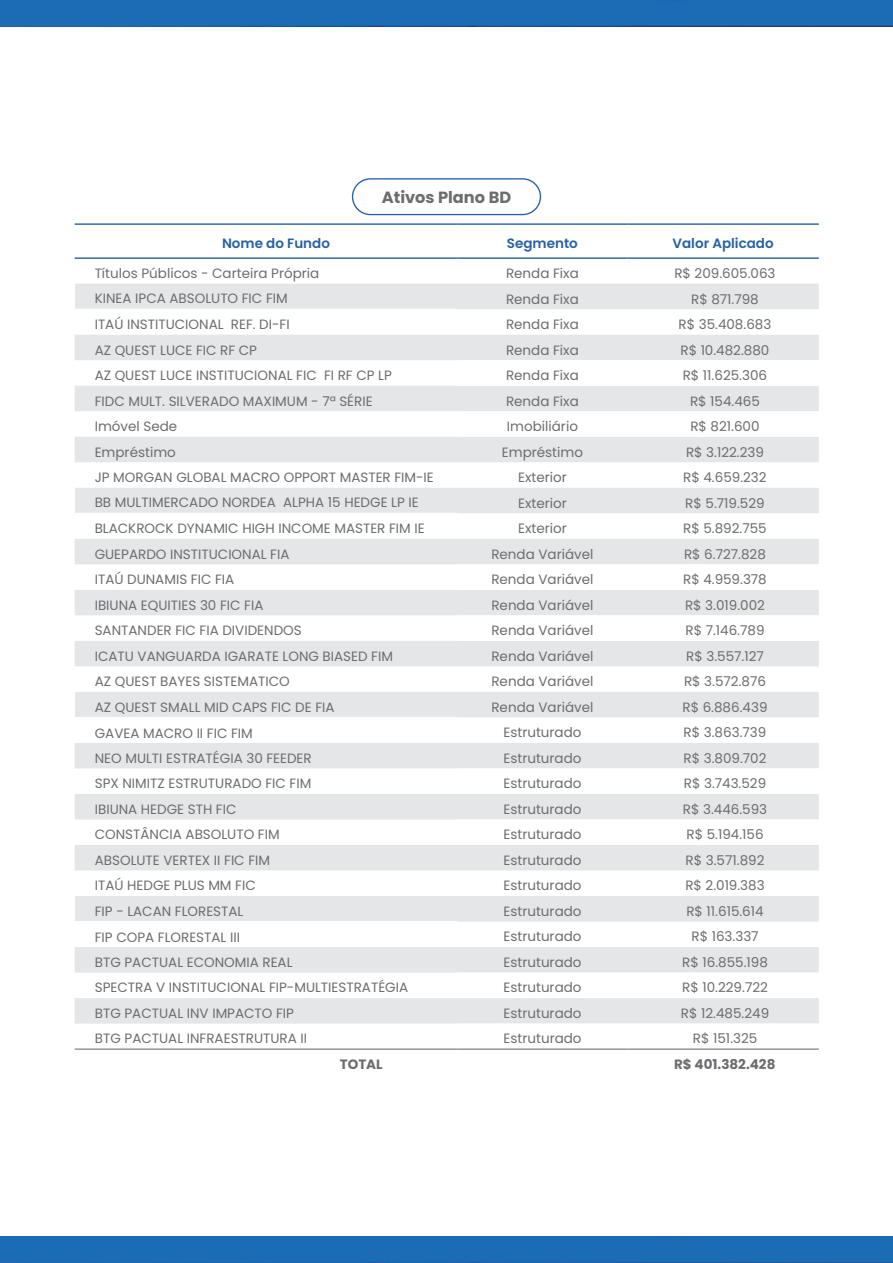
<style>
.page{position:relative;width:893px;height:1263px;background:#fff}
.page>*{position:absolute;margin:0;border:0;box-sizing:border-box;transform-origin:0 0}
.t1{font:700 16.2px "Poppins";color:#6c6d70}
.t2{font:13.5px "Poppins";color:#6c6d70}
.t3{font:600 13.5px "Poppins";color:#2861a6}
.t4{font:700 13.5px "Poppins";color:#6c6d70}
</style>
<div class="page">
<div style="left:352px;top:178px;width:189px;height:37px;border:1px solid #2861a6;border-radius:18px"></div>
<svg style="left:75px;top:284px;width:744px;height:739px;fill:#e5e6e8"></svg>
<svg style="left:457px;top:360px;width:362px;height:664px"></svg>
<hr style="left:75px;top:223px;width:382px;height:2px;background:#2861a6">
<hr style="left:457px;top:223px;width:170px;height:2px;background:#2861a6">
<hr style="left:627px;top:223px;width:192px;height:2px;background:#2861a6">
<hr style="left:75px;top:257px;width:382px;height:2px;background:#2861a6">
<hr style="left:457px;top:257px;width:170px;height:2px;background:#2861a6">
<hr style="left:627px;top:257px;width:192px;height:2px;background:#2861a6">
<hr style="left:74px;top:309px;width:383px;height:1px;background:#fff">
<hr style="left:74px;top:513px;width:383px;height:1px;background:#fff">
<hr style="left:74px;top:717px;width:383px;height:1px;background:#fff">
<hr style="left:74px;top:921px;width:383px;height:1px;background:#fff">
<hr style="left:75px;top:1048px;width:382px;height:2px;background:#6c6d70">
<hr style="left:457px;top:1048px;width:170px;height:2px;background:#6c6d70">
<hr style="left:627px;top:1048px;width:192px;height:2px;background:#6c6d70">
<div style="left:0;top:0;width:893px;height:26px;background:#1b6bb5"></div>
<div style="left:0;top:1237px;width:893px;height:26px;background:#1b6bb5"></div>
<p class="t1" style="left:382px;top:188px;width:131px">Ativos Plano BD</p>
<p class="t3" style="left:222px;top:236px;width:109px">Nome do Fundo</p>
<p class="t3" style="left:507px;top:236px;width:72px">Segmento</p>
<p class="t3" style="left:673px;top:236px;width:103px">Valor Aplicado</p>
<p class="t2" style="left:95px;top:266px;width:226px">Títulos Públicos - Carteira Própria</p>
<p class="t2" style="left:506px;top:266px;width:74px">Renda Fixa</p>
<p class="t2" style="left:674px;top:266px;width:103px">R$ 209.605.063</p>
<p class="t2" style="left:95px;top:291px;width:195px">KINEA IPCA ABSOLUTO FIC FIM</p>
<p class="t2" style="left:506px;top:291px;width:74px">Renda Fixa</p>
<p class="t2" style="left:691px;top:291px;width:69px">R$ 871.798</p>
<p class="t2" style="left:95px;top:317px;width:197px">ITAÚ INSTITUCIONAL REF. DI-FI</p>
<p class="t2" style="left:506px;top:316px;width:74px">Renda Fixa</p>
<p class="t2" style="left:678px;top:316px;width:94px">R$ 35.408.683</p>
<p class="t2" style="left:95px;top:342px;width:164px">AZ QUEST LUCE FIC RF CP</p>
<p class="t2" style="left:506px;top:342px;width:74px">Renda Fixa</p>
<p class="t2" style="left:680px;top:342px;width:90px">R$ 10.482.880</p>
<p class="t2" style="left:95px;top:367px;width:299px">AZ QUEST LUCE INSTITUCIONAL FIC FI RF CP LP</p>
<p class="t2" style="left:506px;top:367px;width:74px">Renda Fixa</p>
<p class="t2" style="left:683px;top:367px;width:86px">R$ 11.625.306</p>
<p class="t2" style="left:95px;top:393px;width:279px">FIDC MULT. SILVERADO MAXIMUM - 7ª SÉRIE</p>
<p class="t2" style="left:506px;top:393px;width:74px">Renda Fixa</p>
<p class="t2" style="left:690px;top:393px;width:71px">R$ 154.465</p>
<p class="t2" style="left:95px;top:418px;width:84px">Imóvel Sede</p>
<p class="t2" style="left:507px;top:418px;width:73px">Imobiliário</p>
<p class="t2" style="left:690px;top:418px;width:71px">R$ 821.600</p>
<p class="t2" style="left:95px;top:444px;width:83px">Empréstimo</p>
<p class="t2" style="left:502px;top:444px;width:83px">Empréstimo</p>
<p class="t2" style="left:686px;top:444px;width:79px">R$ 3.122.239</p>
<p class="t2" style="left:95px;top:470px;width:341px">JP MORGAN GLOBAL MACRO OPPORT MASTER FIM-IE</p>
<p class="t2" style="left:518px;top:470px;width:50px">Exterior</p>
<p class="t2" style="left:683px;top:470px;width:85px">R$ 4.659.232</p>
<p class="t2" style="left:95px;top:495px;width:325px">BB MULTIMERCADO NORDEA ALPHA 15 HEDGE LP IE</p>
<p class="t2" style="left:518px;top:495px;width:50px">Exterior</p>
<p class="t2" style="left:685px;top:495px;width:81px">R$ 5.719.529</p>
<p class="t2" style="left:95px;top:521px;width:332px">BLACKROCK DYNAMIC HIGH INCOME MASTER FIM IE</p>
<p class="t2" style="left:518px;top:521px;width:50px">Exterior</p>
<p class="t2" style="left:683px;top:521px;width:85px">R$ 5.892.755</p>
<p class="t2" style="left:95px;top:546px;width:196px">GUEPARDO INSTITUCIONAL FIA</p>
<p class="t2" style="left:491px;top:546px;width:104px">Renda Variável</p>
<p class="t2" style="left:684px;top:546px;width:83px">R$ 6.727.828</p>
<p class="t2" style="left:95px;top:572px;width:141px">ITAÚ DUNAMIS FIC FIA</p>
<p class="t2" style="left:491px;top:572px;width:104px">Renda Variável</p>
<p class="t2" style="left:683px;top:572px;width:85px">R$ 4.959.378</p>
<p class="t2" style="left:95px;top:597px;width:170px">IBIUNA EQUITIES 30 FIC FIA</p>
<p class="t2" style="left:491px;top:597px;width:104px">Renda Variável</p>
<p class="t2" style="left:685px;top:597px;width:81px">R$ 3.019.002</p>
<p class="t2" style="left:95px;top:623px;width:209px">SANTANDER FIC FIA DIVIDENDOS</p>
<p class="t2" style="left:491px;top:623px;width:104px">Renda Variável</p>
<p class="t2" style="left:685px;top:623px;width:81px">R$ 7.146.789</p>
<p class="t2" style="left:95px;top:648px;width:300px">ICATU VANGUARDA IGARATE LONG BIASED FIM</p>
<p class="t2" style="left:491px;top:648px;width:104px">Renda Variável</p>
<p class="t2" style="left:686px;top:648px;width:79px">R$ 3.557.127</p>
<p class="t2" style="left:95px;top:674px;width:197px">AZ QUEST BAYES SISTEMATICO</p>
<p class="t2" style="left:491px;top:674px;width:104px">Renda Variável</p>
<p class="t2" style="left:684px;top:674px;width:83px">R$ 3.572.876</p>
<p class="t2" style="left:95px;top:699px;width:241px">AZ QUEST SMALL MID CAPS FIC DE FIA</p>
<p class="t2" style="left:491px;top:699px;width:104px">Renda Variável</p>
<p class="t2" style="left:682px;top:699px;width:87px">R$ 6.886.439</p>
<p class="t2" style="left:95px;top:725px;width:160px">GAVEA MACRO II FIC FIM</p>
<p class="t2" style="left:503px;top:725px;width:80px">Estruturado</p>
<p class="t2" style="left:684px;top:725px;width:84px">R$ 3.863.739</p>
<p class="t2" style="left:95px;top:750px;width:219px">NEO MULTI ESTRATÉGIA 30 FEEDER</p>
<p class="t2" style="left:503px;top:750px;width:80px">Estruturado</p>
<p class="t2" style="left:683px;top:750px;width:84px">R$ 3.809.702</p>
<p class="t2" style="left:95px;top:776px;width:218px">SPX NIMITZ ESTRUTURADO FIC FIM</p>
<p class="t2" style="left:503px;top:776px;width:80px">Estruturado</p>
<p class="t2" style="left:684px;top:776px;width:84px">R$ 3.743.529</p>
<p class="t2" style="left:95px;top:801px;width:143px">IBIUNA HEDGE STH FIC</p>
<p class="t2" style="left:503px;top:801px;width:80px">Estruturado</p>
<p class="t2" style="left:683px;top:801px;width:86px">R$ 3.446.593</p>
<p class="t2" style="left:95px;top:827px;width:186px">CONSTÂNCIA ABSOLUTO FIM</p>
<p class="t2" style="left:503px;top:827px;width:80px">Estruturado</p>
<p class="t2" style="left:686px;top:827px;width:79px">R$ 5.194.156</p>
<p class="t2" style="left:95px;top:852px;width:177px">ABSOLUTE VERTEX II FIC FIM</p>
<p class="t2" style="left:503px;top:852px;width:80px">Estruturado</p>
<p class="t2" style="left:686px;top:852px;width:80px">R$ 3.571.892</p>
<p class="t2" style="left:95px;top:878px;width:162px">ITAÚ HEDGE PLUS MM FIC</p>
<p class="t2" style="left:503px;top:878px;width:80px">Estruturado</p>
<p class="t2" style="left:685px;top:878px;width:81px">R$ 2.019.383</p>
<p class="t2" style="left:95px;top:903px;width:150px">FIP - LACAN FLORESTAL</p>
<p class="t2" style="left:503px;top:903px;width:80px">Estruturado</p>
<p class="t2" style="left:686px;top:903px;width:79px">R$ 11.615.614</p>
<p class="t2" style="left:95px;top:929px;width:147px">FIP COPA FLORESTAL III</p>
<p class="t2" style="left:503px;top:929px;width:80px">Estruturado</p>
<p class="t2" style="left:691px;top:929px;width:69px">R$ 163.337</p>
<p class="t2" style="left:95px;top:954px;width:199px">BTG PACTUAL ECONOMIA REAL</p>
<p class="t2" style="left:503px;top:954px;width:80px">Estruturado</p>
<p class="t2" style="left:682px;top:954px;width:87px">R$ 16.855.198</p>
<p class="t2" style="left:95px;top:980px;width:315px">SPECTRA V INSTITUCIONAL FIP-MULTIESTRATÉGIA</p>
<p class="t2" style="left:503px;top:980px;width:80px">Estruturado</p>
<p class="t2" style="left:682px;top:980px;width:87px">R$ 10.229.722</p>
<p class="t2" style="left:95px;top:1005px;width:201px">BTG PACTUAL INV IMPACTO FIP</p>
<p class="t2" style="left:503px;top:1005px;width:80px">Estruturado</p>
<p class="t2" style="left:681px;top:1005px;width:90px">R$ 12.485.249</p>
<p class="t2" style="left:95px;top:1031px;width:214px">BTG PACTUAL INFRAESTRUTURA II</p>
<p class="t2" style="left:504px;top:1031px;width:80px">Estruturado</p>
<p class="t2" style="left:693px;top:1031px;width:66px">R$ 151.325</p>
<p class="t4" style="left:340px;top:1057px;width:44px">TOTAL</p>
<p class="t4" style="left:674px;top:1057px;width:103px">R$ 401.382.428</p>
</div>
